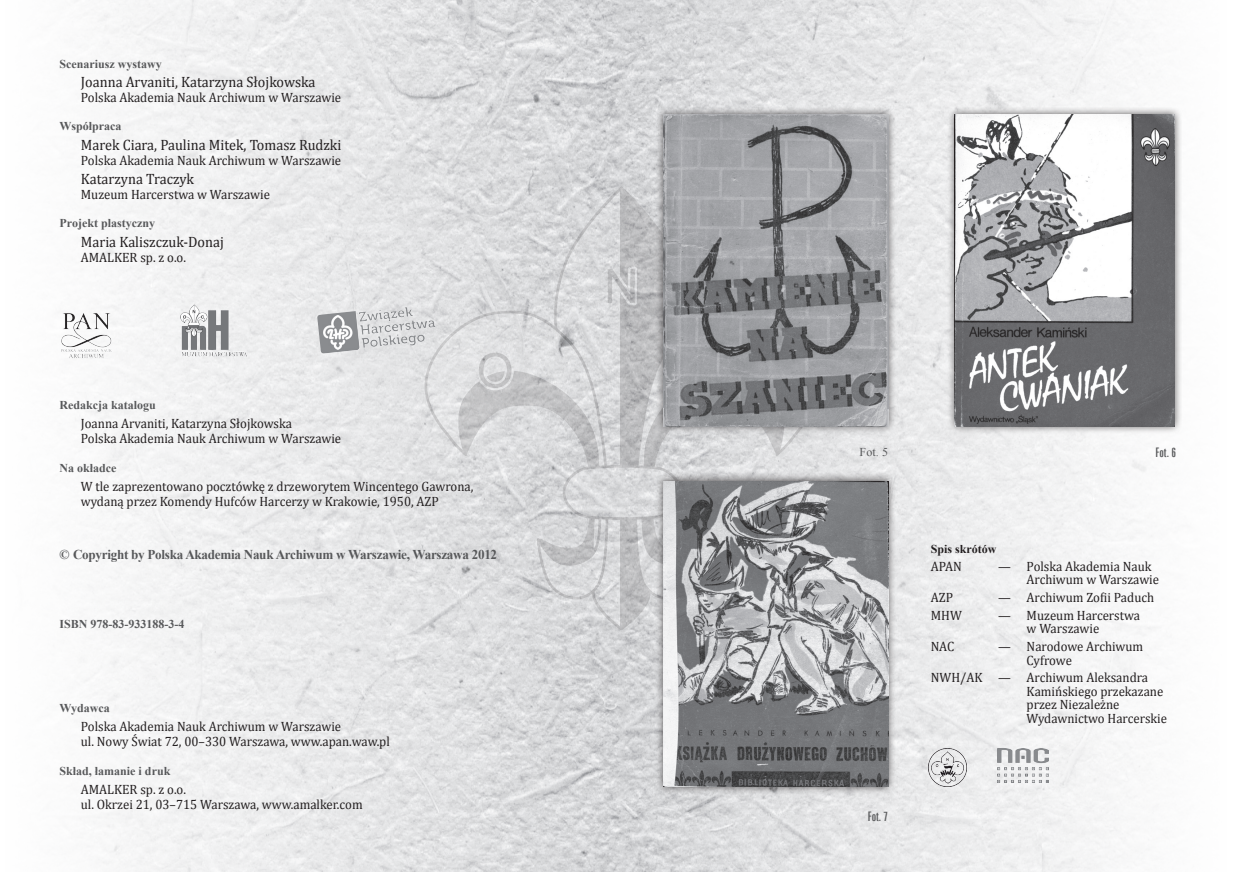
<style>
.page{position:relative;width:1234px;height:872px;background:#fff}
.page>*{position:absolute;margin:0;border:0;box-sizing:border-box;transform-origin:0 0}
.t1{font:15px "Cambria";color:#231f20;scale:.95 1}
.t2{font:13.5px/13.5px "Cambria";color:#231f20;scale:.95 1}
.t3{font:700 13.5px "Times New Roman";letter-spacing:-.02em;color:#57585a}
.t4{font:700 12px "Times New Roman";color:#57585a}
.t5{font:700 12px "Times New Roman";color:#231f20}
.t6{font:12px "Zurich X Cn PL";color:#57585a}
.t7{font:12px "Times New Roman";color:#57585a}
</style>
<div class="page">
<img style="left:625px;top:0;width:531px;height:872px">
<img style="left:69px;top:0;width:556px;height:872px">
<svg style="left:417px;top:310px;width:28px;height:295px;background:#dedfe0"></svg>
<svg style="left:445px;top:186px;width:351px;height:445px;background:#d4d4d6"></svg>
<div style="left:655px;top:107px;width:241px;height:327px;background:#231f20;opacity:.75"></div>
<img style="left:663px;top:115px;width:225px;height:311px">
<div style="left:655px;top:473px;width:241px;height:321px;background:#231f20;opacity:.75"></div>
<img style="left:663px;top:481px;width:225px;height:305px">
<div style="left:946px;top:107px;width:236px;height:327px;background:#231f20;opacity:.75"></div>
<img style="left:954px;top:115px;width:220px;height:311px">
<svg style="left:405px;top:307px;width:8px;height:10px"></svg>
<img style="left:180px;top:304px;width:27px;height:46px">
<img style="left:61px;top:311px;width:52px;height:47px">
<img style="left:928px;top:748px;width:38px;height:38px">
<img style="left:997px;top:748px;width:51px;height:34px">
<p class="t4" style="left:60px;top:55px;width:104px">Scenariusz wystawy</p>
<p class="t1" style="left:81px;top:73px;width:248px">Joanna Arvaniti, Katarzyna Słojkowska</p>
<p class="t2" style="left:81px;top:90px;width:275px">Polska Akademia Nauk Archiwum w Warszawie</p>
<p class="t4" style="left:60px;top:118px;width:64px">Współpraca</p>
<p class="t1" style="left:81px;top:136px;width:276px">Marek Ciara, Paulina Mitek, Tomasz Rudzki</p>
<p class="t2" style="left:81px;top:153px;width:275px">Polska Akademia Nauk Archiwum w Warszawie</p>
<p class="t1" style="left:81px;top:170px;width:121px">Katarzyna Traczyk</p>
<p class="t2" style="left:81px;top:187px;width:200px">Muzeum Harcerstwa w Warszawie</p>
<p class="t4" style="left:60px;top:215px;width:97px">Projekt plastyczny</p>
<p class="t1" style="left:81px;top:232px;width:152px">Maria Kaliszczuk-Donaj</p>
<p class="t2" style="left:81px;top:250px;width:37px">AMALKER</p>
<p class="t2" style="left:140px;top:250px;width:50px">sp. z o.o.</p>
<p class="t4" style="left:60px;top:397px;width:98px">Redakcja katalogu</p>
<p class="t2" style="left:81px;top:416px;width:275px;line-height:15px">Joanna Arvaniti, Katarzyna Słojkowska<br>Polska Akademia Nauk Archiwum w Warszawie</p>
<p class="t4" style="left:60px;top:459px;width:58px">Na okładce</p>
<p class="t2" style="left:81px;top:479px;width:414px;line-height:15px">W tle zaprezentowano pocztówkę z drzeworytem Wincentego Gawrona, wydaną przez Komendy Hufców Harcerzy w Krakowie, 1950, AZP</p>
<p class="t3" style="left:60px;top:545px;width:439px">© Copyright by Polska Akademia Nauk Archiwum w Warszawie, Warszawa 2012</p>
<p class="t4" style="left:60px;top:615px;width:126px">ISBN 978-83-933188-3-4</p>
<p class="t4" style="left:60px;top:700px;width:52px">Wydawca</p>
<p class="t2" style="left:81px;top:719px;width:327px;line-height:15px">Polska Akademia Nauk Archiwum w Warszawie<br>ul. Nowy Świat 72, 00–330 Warszawa, www.apan.waw.pl</p>
<p class="t4" style="left:60px;top:762px;width:112px">Skład, łamanie i druk</p>
<p class="t2" style="left:81px;top:782px;width:298px;line-height:15px">Amalker sp. z o.o.<br>ul. Okrzei 21, 03–715 Warszawa, www.amalker.com</p>
<p class="t7" style="left:859px;top:443px;width:30px">Fot. 5</p>
<p class="t6" style="left:867px;top:808px;width:22px">Fot. 7</p>
<p class="t6" style="left:1155px;top:444px;width:22px">Fot. 6</p>
<p class="t5" style="left:930px;top:540px;width:67px">Spis skrótów</p>
<p class="t2" style="left:930px;top:559px;width:34px">APAN</p>
<p class="t2" style="left:1026px;top:559px;width:141px;text-indent:-28px">— Polska Akademia Nauk<br>Archiwum w Warszawie</p>
<p class="t2" style="left:930px;top:590px;width:25px">AZP</p>
<p class="t2" style="left:997px;top:590px;width:166px">— Archiwum Zofii Paduch</p>
<p class="t2" style="left:930px;top:608px;width:34px">MHW</p>
<p class="t2" style="left:1026px;top:608px;width:121px;text-indent:-28px">— Muzeum Harcerstwa w Warszawie</p>
<p class="t2" style="left:930px;top:639px;width:26px">NAC</p>
<p class="t2" style="left:1026px;top:639px;width:124px;text-indent:-28px">— Narodowe Archiwum<br>Cyfrowe</p>
<p class="t2" style="left:1026px;top:671px;width:149px;text-indent:-96px">NWH/AK — Archiwum Aleksandra<br>Kamińskiego przekazane przez Niezależne<br>Wydawnictwo Harcerskie</p>
</div>
